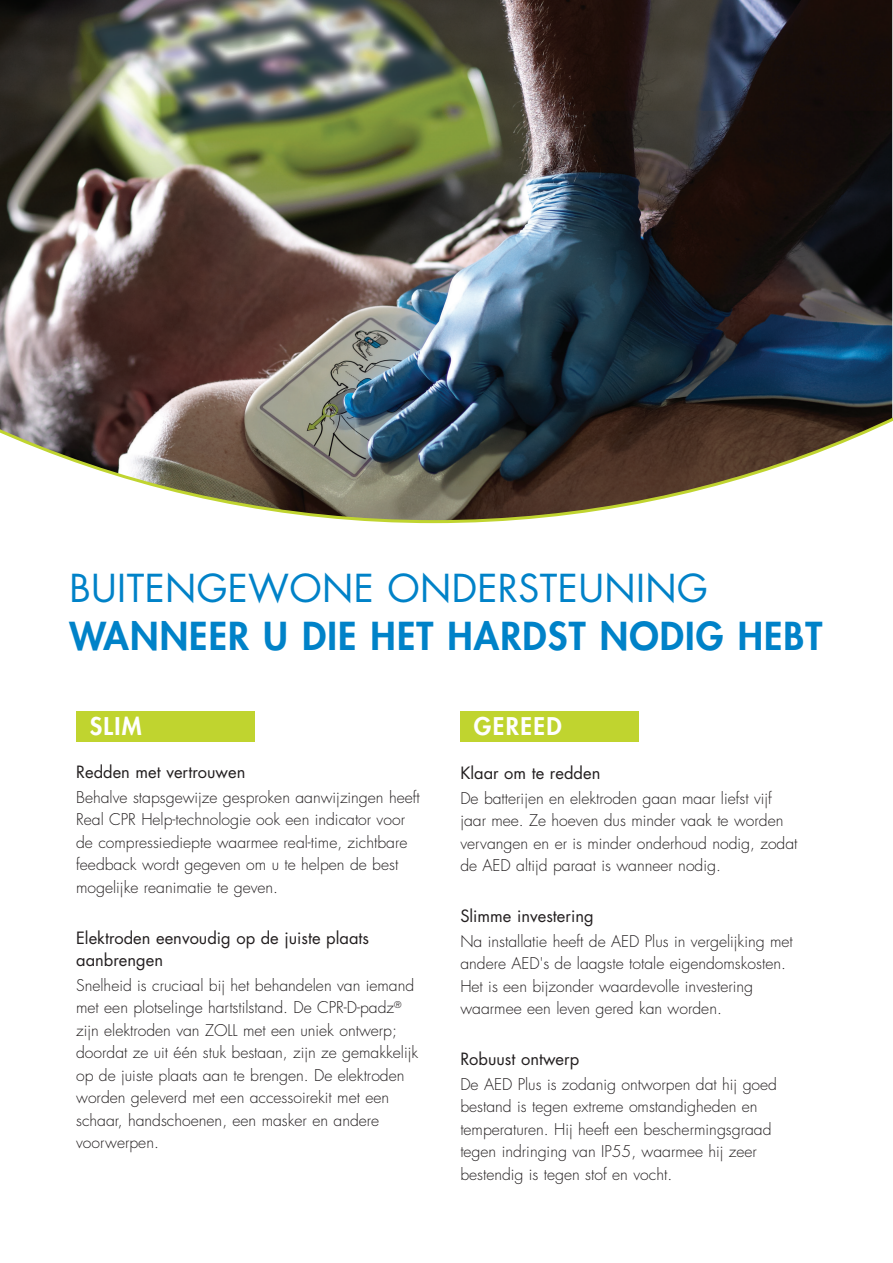
<style>
.page{position:relative;width:893px;height:1263px;background:#fff}
.page>*{position:absolute;margin:0;border:0;box-sizing:border-box;transform-origin:0 0}
.t1{font:800 37.5px/48px "Futura Std";letter-spacing:.03em;color:#0082c8}
.t2{font:800 23.7px "Futura Std";letter-spacing:.06em;color:#fff}
.Body{font:16.5px/22.5px "Futura Std";color:#231f20}
.Body-2{font:300 15.75px/22.5px "Futura Std";color:#231f20}
.s1{font-weight:400}
</style>
<div class="page">
<div style="left:76px;top:711px;width:179px;height:30px;background:#c0d42f"></div>
<div style="left:460px;top:711px;width:179px;height:30px;background:#c0d42f"></div>
<img style="left:0;top:0;width:893px;height:523px">
<h1 class="t1" style="left:70px;top:565px;width:754px"><span class="s1">BUITENGEWONE ONDERSTEUNING<br></span>WANNEER U DIE HET HARDST NODIG HEBT</h1>
<h1 class="t2" style="left:90px;top:712px;width:54px">SLIM</h1>
<h1 class="t2" style="left:474px;top:712px;width:89px">GEREED</h1>
<p class="Body" style="left:76px;top:761px;width:171px">Redden met vertrouwen</p>
<p class="Body-2" style="left:76px;top:786px;width:345px">Behalve stapsgewijze gesproken aanwijzingen heeft Real CPR Help-technologie ook een indicator voor de compressiediepte waarmee real-time, zichtbare feedback wordt gegeven om u te helpen de best mogelijke reanimatie te geven.</p>
<p class="Body" style="left:76px;top:927px;width:294px">Elektroden eenvoudig op de juiste plaats aanbrengen</p>
<p class="Body-2" style="left:76px;top:974px;width:343px">Snelheid is cruciaal bij het behandelen van iemand met een plotselinge hartstilstand. De CPR-D-padz<sup>® </sup>zijn elektroden van ZOLL met een uniek ontwerp; doordat ze uit één stuk bestaan, zijn ze gemakkelijk op de juiste plaats aan te brengen. De elektroden worden geleverd met een accessoirekit met een schaar, handschoenen, een masker en andere voorwerpen.</p>
<p class="Body" style="left:460px;top:762px;width:142px">Klaar om te redden</p>
<p class="Body-2" style="left:460px;top:787px;width:339px">De batterijen en elektroden gaan maar liefst vijf jaar mee. Ze hoeven dus minder vaak te worden vervangen en er is minder onderhoud nodig, zodat de AED altijd paraat is wanneer nodig.</p>
<p class="Body" style="left:460px;top:905px;width:135px">Slimme investering</p>
<p class="Body-2" style="left:460px;top:930px;width:334px">Na installatie heeft de AED Plus in vergelijking met andere AED's de laagste totale eigendomskosten.<br>Het is een bijzonder waardevolle investering waarmee een leven gered kan worden.</p>
<p class="Body" style="left:460px;top:1048px;width:120px">Robuust ontwerp</p>
<p class="Body-2" style="left:460px;top:1073px;width:318px">De AED Plus is zodanig ontworpen dat hij goed bestand is tegen extreme omstandigheden en temperaturen. Hij heeft een beschermingsgraad tegen indringing van IP55, waarmee hij zeer bestendig is tegen stof en vocht.</p>
</div>
